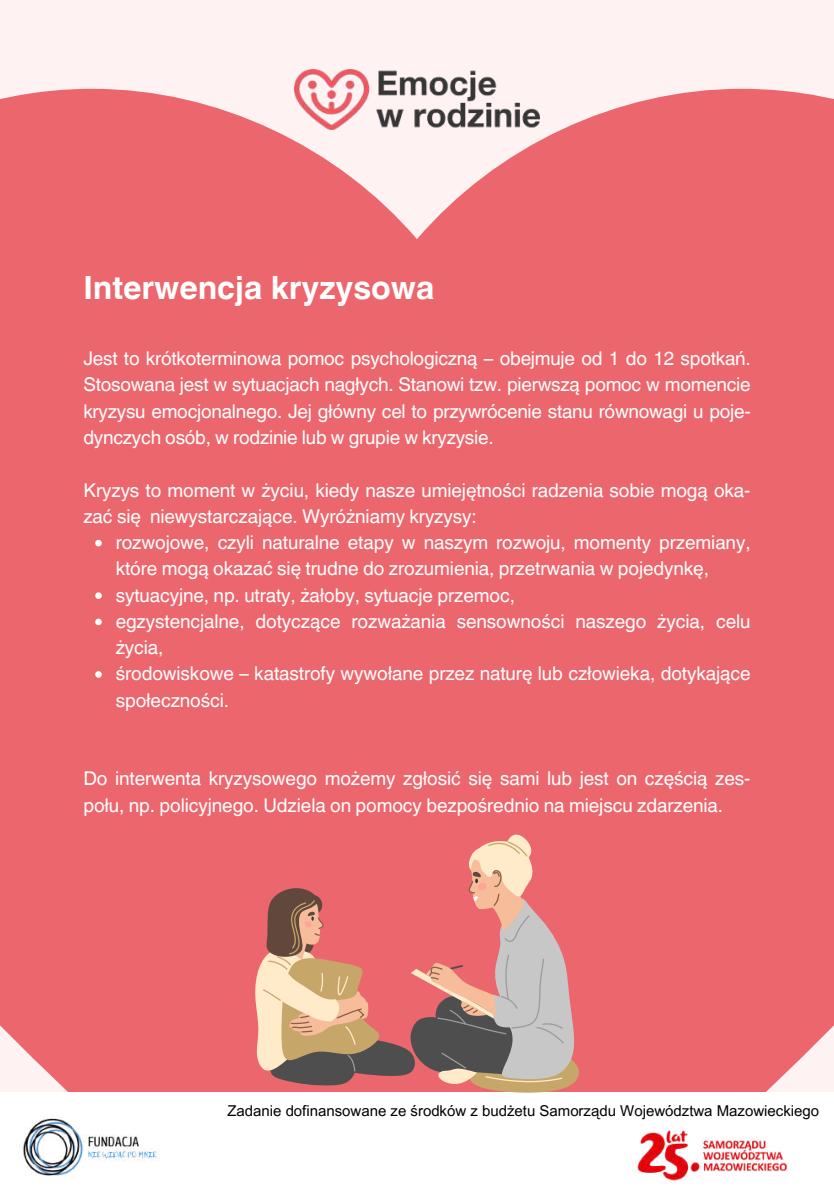
<style>
.page{position:relative;width:834px;height:1191px;background:#fff}
.page>*{position:absolute;margin:0;border:0;box-sizing:border-box;transform-origin:0 0}
.t1{font:700 32.02px "Helvetica World";color:#fff}
.t2{font:19.07px/26.2px "Helvetica World";letter-spacing:-.005em;color:#fff}
.t3{font:15.05px "Arial MT Pro";color:#000}
</style>
<div class="page">
<div style="left:0;top:0;width:833px;height:1190px;background:#fff2f3"></div>
<div style="left:0;top:89px;width:833px;height:1003px;background:#ec676d"></div>
<img style="left:294px;top:69px;width:245px;height:61px">
<svg style="left:95px;top:540px;width:7px;height:6px"></svg>
<svg style="left:95px;top:592px;width:7px;height:7px"></svg>
<svg style="left:95px;top:618px;width:7px;height:7px"></svg>
<svg style="left:95px;top:671px;width:7px;height:6px"></svg>
<div style="left:0;top:1092px;width:833px;height:98px;background:#fff"></div>
<img style="left:23px;top:1118px;width:137px;height:58px">
<img style="left:637px;top:1130px;width:151px;height:51px">
<svg style="left:254px;top:834px;width:325px;height:258px;background:#d1857d"></svg>
<h1 class="t1" style="left:83px;top:261px;width:352px">Interwencja kryzysowa</h1>
<p class="t2" style="left:83px;top:345px;width:668px;text-align:justify">Jest to krótkoterminowa pomoc psychologiczną – obejmuje od 1 do 12 spotkań.<br>Stosowana jest w sytuacjach nagłych. Stanowi tzw. pierwszą pomoc w momencie kryzysu emocjonalnego. Jej główny cel to przywrócenie stanu równowagi u poje&shy;dynczych osób, w rodzinie lub w grupie w kryzysie.</p>
<p class="t2" style="left:83px;top:477px;width:668px">Kryzys to moment w życiu, kiedy nasze umiejętności radzenia sobie mogą oka&shy;zać się niewystarczające. Wyróżniamy kryzysy:</p>
<p class="t2" style="left:116px;top:529px;width:636px">rozwojowe, czyli naturalne etapy w naszym rozwoju, momenty przemiany, które mogą okazać się trudne do zrozumienia, przetrwania w pojedynkę, sytuacyjne, np. utraty, żałoby, sytuacje przemoc,<br>egzystencjalne, dotyczące rozważania sensowności naszego życia, celu życia,<br>środowiskowe – katastrofy wywołane przez naturę lub człowieka, dotykające społeczności.</p>
<p class="t2" style="left:83px;top:765px;width:668px">Do interwenta kryzysowego możemy zgłosić się sami lub jest on częścią zes&shy;połu, np. policyjnego. Udziela on pomocy bezpośrednio na miejscu zdarzenia.</p>
<p class="t3" style="left:227px;top:1105px;width:593px">Zadanie dofinansowane ze środków z budżetu Samorządu Województwa Mazowieckiego</p>
</div>
